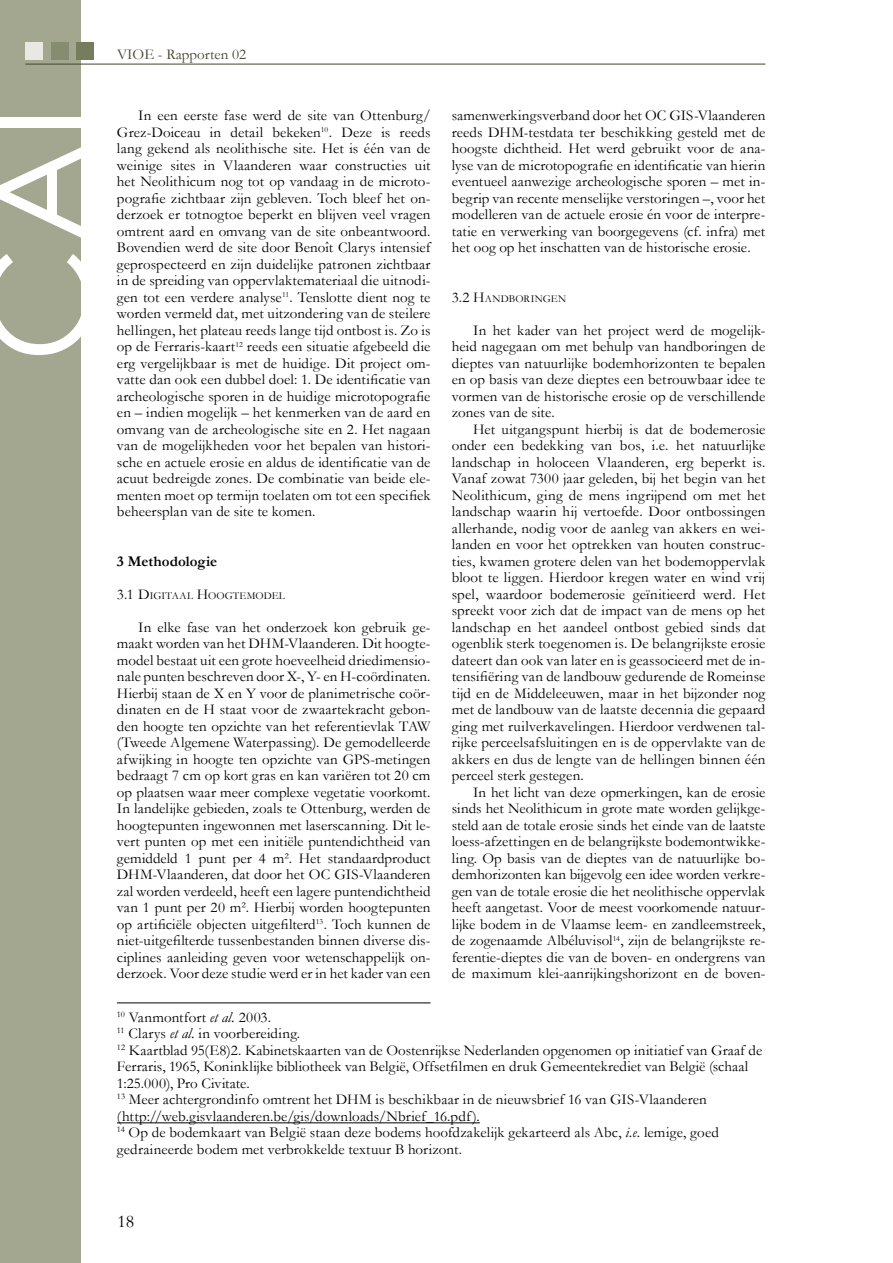
<style>
.page{position:relative;width:893px;height:1263px;background:#fff}
.page>*{position:absolute;margin:0;border:0;box-sizing:border-box;transform-origin:0 0}
.t1{font:144px "Century Gothic";color:#fff}
.t2{font:18px "Garamond";color:#000}
.t3{font:15px/16.5px "Garamond";letter-spacing:.005em;color:#000;text-align:justify}
.t4{font:15px "Garamond";color:#44432c}
.t5{font:700 15px "Garamond";color:#000}
.t6{font:10.5px "Garamond";letter-spacing:.01em;color:#000}
.s1{font-size:15px}
.s2{font-style:italic}
</style>
<div class="page">
<div style="left:0;top:0;width:81px;height:1263px;background:#a4a790"></div>
<hr style="left:26px;top:64px;width:739px;height:1px;background:#44432c">
<div style="left:26px;top:43px;width:17px;height:17px;background:#e9e8e3"></div>
<div style="left:51px;top:43px;width:17px;height:17px;background:#868c6f"></div>
<div style="left:77px;top:43px;width:17px;height:17px;background:#767d5d"></div>
<hr style="left:117px;top:1122px;width:363px;height:1px;background:#000">
<hr style="left:117px;top:1002px;width:314px;height:1px;background:#000">
<h1 class="t1" style="left:-62px;top:363px;width:258px;rotate:-90deg">CAI</h1>
<p class="t4" style="left:117px;top:44px;width:131px">VIOE - Rapporten 02</p>
<p class="t3" style="left:117px;top:107px;width:315px;text-indent:21px">In een eerste fase werd de site van Ottenburg/ Grez-Doiceau in detail bekeken<sup>10</sup>. Deze is reeds lang gekend als neolithische site. Het is één van de weinige sites in Vlaanderen waar constructies uit het Neolithicum nog tot op vandaag in de microto&shy;pografie zichtbaar zijn gebleven. Toch bleef het on&shy;derzoek er totnogtoe beperkt en blijven veel vragen omtrent aard en omvang van de site onbeantwoord.<br>Bovendien werd de site door Benoît Clarys intensief geprospecteerd en zijn duidelijke patronen zichtbaar in de spreiding van oppervlaktemateriaal die uitnodi&shy;gen tot een verdere analyse<sup>11</sup>. Tenslotte dient nog te worden vermeld dat, met uitzondering van de steilere hellingen, het plateau reeds lange tijd ontbost is. Zo is op de Ferraris-kaart<sup>12</sup> reeds een situatie afgebeeld die erg vergelijkbaar is met de huidige. Dit project om&shy;vatte dan ook een dubbel doel: 1. De identificatie van archeologische sporen in de huidige microtopografie en – indien mogelijk – het kenmerken van de aard en omvang van de archeologische site en 2. Het nagaan van de mogelijkheden voor het bepalen van histori&shy;sche en actuele erosie en aldus de identificatie van de acuut bedreigde zones. De combinatie van beide ele&shy;menten moet op termijn toelaten om tot een specifiek beheersplan van de site te komen.</p>
<p class="t5" style="left:117px;top:551px;width:102px">3 Methodologie</p>
<p class="t6" style="left:117px;top:589px;width:169px"><span class="s1">3.1 D</span>igitaal <span class="s1">H</span>oogtemodel</p>
<p class="t3" style="left:117px;top:619px;width:315px;text-indent:21px">In elke fase van het onderzoek kon gebruik ge&shy;maakt worden van het DHM-Vlaanderen. Dit hoogte&shy;model bestaat uit een grote hoeveelheid driedimensio&shy;nale punten beschreven door X-, Y- en H-coördinaten.<br>Hierbij staan de X en Y voor de planimetrische coör&shy;dinaten en de H staat voor de zwaartekracht gebon&shy;den hoogte ten opzichte van het referentievlak TAW (Tweede Algemene Waterpassing). De gemodelleerde afwijking in hoogte ten opzichte van GPS-metingen bedraagt 7 cm op kort gras en kan variëren tot 20 cm op plaatsen waar meer complexe vegetatie voorkomt.<br>In landelijke gebieden, zoals te Ottenburg, werden de hoogtepunten ingewonnen met laserscanning. Dit le&shy;vert punten op met een initiële puntendichtheid van gemiddeld 1 punt per 4 m². Het standaardproduct DHM-Vlaanderen, dat door het OC GIS-Vlaanderen zal worden verdeeld, heeft een lagere puntendichtheid van 1 punt per 20 m². Hierbij worden hoogtepunten op artificiële objecten uitgefilterd<sup>13</sup>. Toch kunnen de niet-uitgefilterde tussenbestanden binnen diverse dis&shy;ciplines aanleiding geven voor wetenschappelijk on&shy;derzoek. Voor deze studie werd er in het kader van een</p>
<p class="t3" style="left:452px;top:107px;width:315px">samenwerkingsverband door het OC GIS-Vlaanderen reeds DHM-testdata ter beschikking gesteld met de hoogste dichtheid. Het werd gebruikt voor de ana&shy;lyse van de microtopografie en identificatie van hierin eventueel aanwezige archeologische sporen – met in&shy;begrip van recente menselijke verstoringen –, voor het modelleren van de actuele erosie én voor de interpre&shy;tatie en verwerking van boorgegevens (cf. infra) met het oog op het inschatten van de historische erosie.</p>
<p class="t6" style="left:452px;top:292px;width:116px"><span class="s1">3.2 H</span>andboringen</p>
<p class="t3" style="left:452px;top:322px;width:315px;text-indent:21px">In het kader van het project werd de mogelijk&shy;heid nagegaan om met behulp van handboringen de dieptes van natuurlijke bodemhorizonten te bepalen en op basis van deze dieptes een betrouwbaar idee te vormen van de historische erosie op de verschillende zones van de site.</p>
<p class="t3" style="left:452px;top:421px;width:315px;text-indent:21px">Het uitgangspunt hierbij is dat de bodemerosie onder een bedekking van bos, i.e. het natuurlijke landschap in holoceen Vlaanderen, erg beperkt is.<br>Vanaf zowat 7300 jaar geleden, bij het begin van het Neolithicum, ging de mens ingrijpend om met het landschap waarin hij vertoefde. Door ontbossingen allerhande, nodig voor de aanleg van akkers en wei&shy;landen en voor het optrekken van houten construc&shy;ties, kwamen grotere delen van het bodemoppervlak bloot te liggen. Hierdoor kregen water en wind vrij spel, waardoor bodemerosie geïnitieerd werd. Het spreekt voor zich dat de impact van de mens op het landschap en het aandeel ontbost gebied sinds dat ogenblik sterk toegenomen is. De belangrijkste erosie dateert dan ook van later en is geassocieerd met de in&shy;tensifiëring van de landbouw gedurende de Romeinse tijd en de Middeleeuwen, maar in het bijzonder nog met de landbouw van de laatste decennia die gepaard ging met ruilverkavelingen. Hierdoor verdwenen tal&shy;rijke perceelsafsluitingen en is de oppervlakte van de akkers en dus de lengte van de hellingen binnen één perceel sterk gestegen.</p>
<p class="t3" style="left:452px;top:784px;width:315px;text-indent:21px">In het licht van deze opmerkingen, kan de erosie sinds het Neolithicum in grote mate worden gelijkge&shy;steld aan de totale erosie sinds het einde van de laatste loess-afzettingen en de belangrijkste bodemontwikke&shy;ling. Op basis van de dieptes van de natuurlijke bo&shy;demhorizonten kan bijgevolg een idee worden verkre&shy;gen van de totale erosie die het neolithische oppervlak heeft aangetast. Voor de meest voorkomende natuur&shy;lijke bodem in de Vlaamse leem- en zandleemstreek, de zogenaamde Albéluvisol<sup>14</sup>, zijn de belangrijkste re&shy;ferentie-dieptes die van de boven- en ondergrens van de maximum klei-aanrijkingshorizont en de boven-</p>
<p class="t3" style="left:117px;top:1008px;width:647px;text-align:left"><sup>10</sup> Vanmontfort <span class="s2">et al.</span> 2003.<br><sup>11</sup> Clarys <span class="s2">et al.</span> in voorbereiding.<br><sup>12</sup> Kaartblad 95(E8)2. Kabinetskaarten van de Oostenrijkse Nederlanden opgenomen op initiatief van Graaf de Ferraris, 1965, Koninklijke bibliotheek van België, Offsetfilmen en druk Gemeentekrediet van België (schaal 1:25.000), Pro Civitate.<br><sup>13</sup> Meer achtergrondinfo omtrent het DHM is beschikbaar in de nieuwsbrief 16 van GIS-Vlaanderen (http://web.gisvlaanderen.be/gis/downloads/Nbrief_16.pdf).<br><sup>14</sup> Op de bodemkaart van België staan deze bodems hoofdzakelijk gekarteerd als Abc, <span class="s2">i.e.</span> lemige, goed gedraineerde bodem met verbrokkelde textuur B horizont.</p>
<p class="t2" style="left:117px;top:1209px;width:18px">18</p>
</div>
